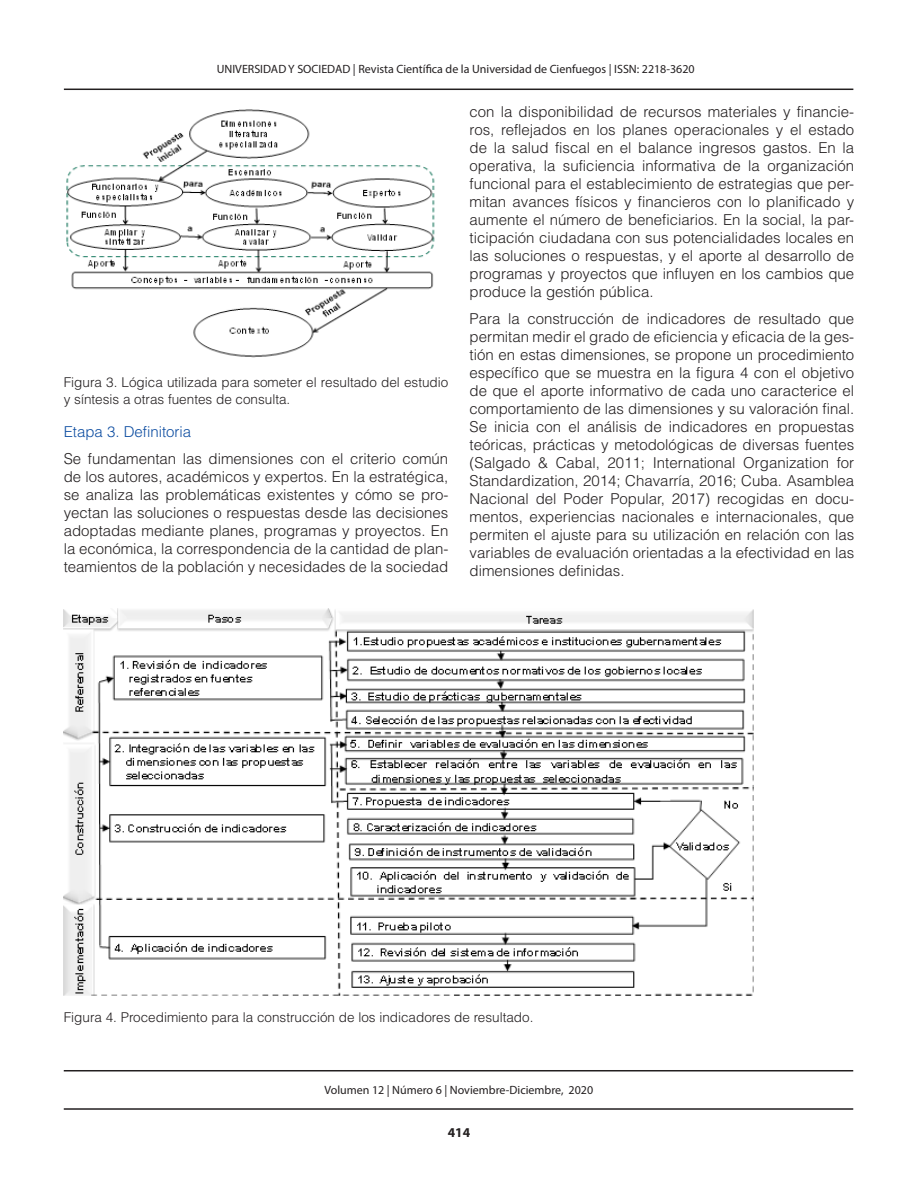
<style>
.page{position:relative;width:918px;height:1188px;background:#fff}
.page>*{position:absolute;margin:0;border:0;box-sizing:border-box;transform-origin:0 0}
.TEXTO{font:300 15px/18px "Helvetica LT Std";color:#231f20;text-align:justify}
.TITULOS_AZUL{font:300 15px "Helvetica LT Std";color:#0d4da1}
.pie_de_foto{font:300 13.5px/16.2px "Helvetica LT Std";color:#231f20}
.t1{font:700 13.5px "Myriad Pro";color:#231f20}
.t2{font:12px "Myriad Pro";color:#231f20}
</style>
<div class="page">
<hr style="left:64px;top:89px;width:789px;height:1px;background:#231f20">
<hr style="left:64px;top:1108px;width:789px;height:2px;background:#231f20">
<hr style="left:64px;top:1070px;width:789px;height:1px;background:#231f20">
<img style="left:66px;top:109px;width:369px;height:249px">
<img style="left:64px;top:608px;width:690px;height:388px">
<p class="t2" style="left:217px;top:61px;width:479px">UNIVERSIDAD Y SOCIEDAD | Revista Científica de la Universidad de Cienfuegos | ISSN: 2218-3620</p>
<p class="pie_de_foto" style="left:64px;top:374px;width:386px">Figura 3. Lógica utilizada para someter el resultado del estudio y síntesis a otras fuentes de consulta.</p>
<p class="TITULOS_AZUL" style="left:64px;top:422px;width:129px">Etapa 3. Definitoria</p>
<p class="TEXTO" style="left:64px;top:449px;width:386px">Se fundamentan las dimensiones con el criterio común de los autores, académicos y expertos. En la estratégica, se analiza las problemáticas existentes y cómo se pro&shy;yectan las soluciones o respuestas desde las decisiones adoptadas mediante planes, programas y proyectos. En la económica, la correspondencia de la cantidad de plan&shy;teamientos de la población y necesidades de la sociedad</p>
<p class="TEXTO" style="left:470px;top:103px;width:386px">con la disponibilidad de recursos materiales y financie&shy;ros, reflejados en los planes operacionales y el estado de la salud fiscal en el balance ingresos gastos. En la operativa, la suficiencia informativa de la organización funcional para el establecimiento de estrategias que per&shy;mitan avances físicos y financieros con lo planificado y aumente el número de beneficiarios. En la social, la par&shy;ticipación ciudadana con sus potencialidades locales en las soluciones o respuestas, y el aporte al desarrollo de programas y proyectos que influyen en los cambios que produce la gestión pública.</p>
<p class="TEXTO" style="left:470px;top:309px;width:386px">Para la construcción de indicadores de resultado que permitan medir el grado de eficiencia y eficacia de la ges&shy;tión en estas dimensiones, se propone un procedimiento específico que se muestra en la figura 4 con el objetivo de que el aporte informativo de cada uno caracterice el comportamiento de las dimensiones y su valoración final.<br>Se inicia con el análisis de indicadores en propuestas teóricas, prácticas y metodológicas de diversas fuentes (Salgado &amp; Cabal, 2011; International Organization for Standardization, 2014; Chavarría, 2016; Cuba. Asamblea Nacional del Poder Popular, 2017) recogidas en docu&shy;mentos, experiencias nacionales e internacionales, que permiten el ajuste para su utilización en relación con las variables de evaluación orientadas a la efectividad en las dimensiones definidas.</p>
<p class="pie_de_foto" style="left:64px;top:1009px;width:471px">Figura 4. Procedimiento para la construcción de los indicadores de resultado.</p>
<p class="t2" style="left:325px;top:1083px;width:270px">Volumen 12 | Número 6 | Noviembre-Diciembre, 2020</p>
<p class="t1" style="left:448px;top:1124px;width:24px">414</p>
</div>
